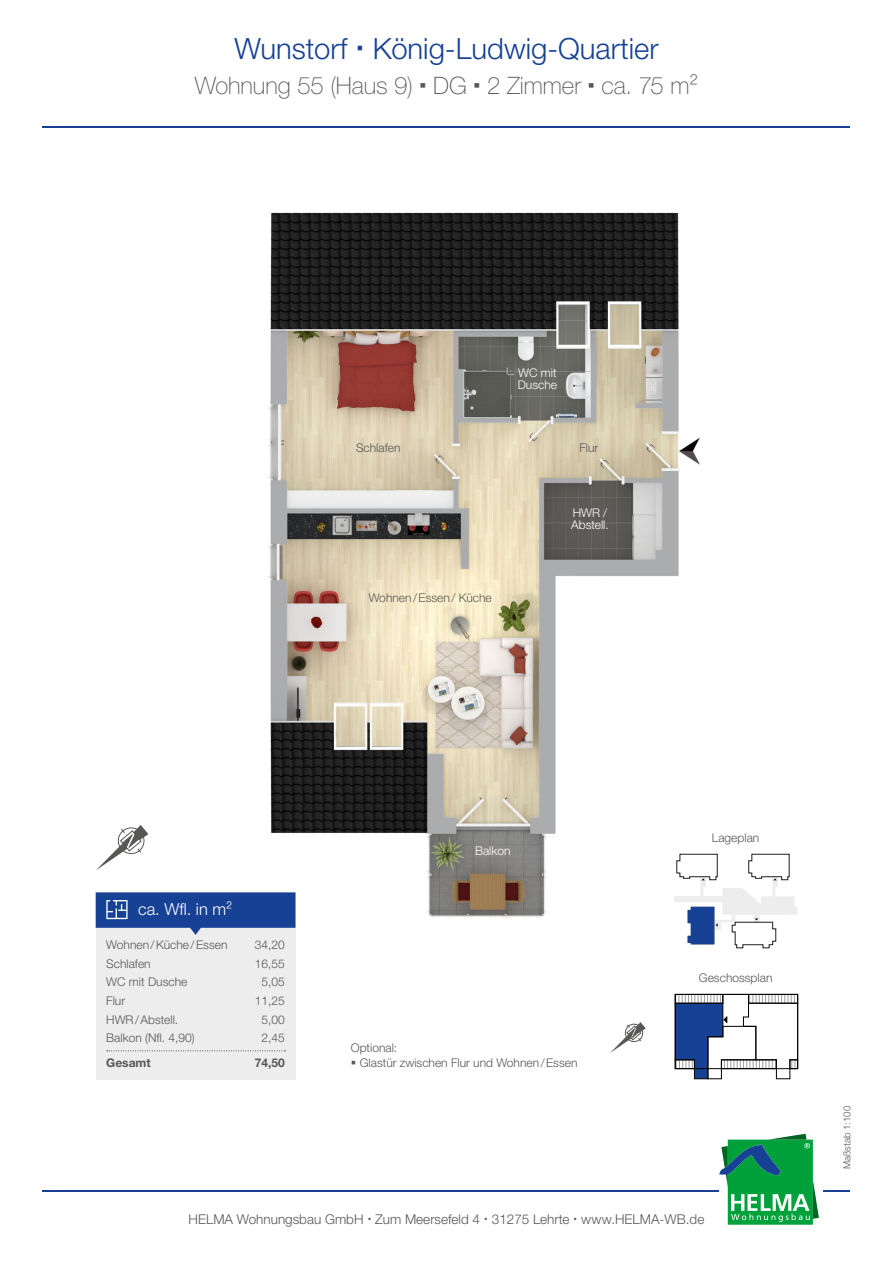
<style>
.page{position:relative;width:893px;height:1263px;background:#fff}
.page>*{position:absolute;margin:0;border:0;box-sizing:border-box;transform-origin:0 0}
.t1{font:300 39px "Helvetica Neue LTW1 G";letter-spacing:-.005em;color:#575756}
.t2{font:300 29.25px "Helvetica Neue LTW1 G";color:#164194}
.t3{font:100 24px "Helvetica Neue LTW1 G";letter-spacing:-.005em;color:#575756}
.t4{font:300 16.5px "Helvetica Neue LTW1 G";color:#fff}
.t5{font:300 13.5px "Helvetica Neue LTW1 G";color:#575756}
.t6{font:300 12px "Helvetica Neue LTW1 G";color:#575756}
.t7{font:300 12px/12px "Helvetica Neue LTW1 G";color:#fff}
.t8{font:700 12px "Helvetica Neue LTW1 G";color:#575756}
.t9{font:300 9.75px "Helvetica Neue LTW1 G";color:#575756}
.s1{font-size:24px}
</style>
<div class="page">
<hr style="left:43px;top:1191px;width:807px;height:1px;background:#164194">
<hr style="left:43px;top:126px;width:807px;height:2px;background:#164194">
<div style="left:719px;top:1134px;width:104px;height:91px;background:#fff"></div>
<svg style="left:719px;top:1134px;width:100px;height:91px"></svg>
<img style="left:95px;top:212px;width:695px;height:737px">
<svg style="left:675px;top:994px;width:123px;height:85px"></svg>
<svg style="left:610px;top:1022px;width:36px;height:31px"></svg>
<svg style="left:674px;top:854px;width:123px;height:94px"></svg>
<div style="left:96px;top:928px;width:200px;height:152px;background:#ededed"></div>
<svg style="left:107px;top:1050px;width:178px;height:1px"></svg>
<svg style="left:96px;top:892px;width:200px;height:43px"></svg>
<svg style="left:96px;top:825px;width:52px;height:45px"></svg>
<h2 class="t2" style="left:234px;top:30px;width:426px">Wunstorf König-Ludwig-Quartier</h2>
<h3 class="t3" style="left:195px;top:71px;width:505px">Wohnung 55 (Haus 9) DG 2 Zimmer ca. 75 m²</h3>
<h1 class="t1" style="left:94px;top:62px;width:306px">Wohnung 55 <span class="s1">(Haus 9)</span></h1>
<p class="t7" style="left:518px;top:367px;width:41px">WC mit<br>Dusche</p>
<p class="t6" style="left:356px;top:440px;width:46px">Schlafen</p>
<p class="t6" style="left:579px;top:440px;width:20px">Flur</p>
<p class="t6" style="left:369px;top:590px;width:124px">Wohnen / Essen / Küche</p>
<p class="t7" style="left:571px;top:506px;width:39px">HWR /<br>Abstell.</p>
<h3 class="t4" style="left:138px;top:899px;width:96px">ca. Wfl. in m²</h3>
<p class="t6" style="left:106px;top:937px;width:123px">Wohnen / Küche / Essen</p>
<p class="t6" style="left:255px;top:937px;width:32px">34,20</p>
<p class="t6" style="left:106px;top:956px;width:46px">Schlafen</p>
<p class="t6" style="left:255px;top:956px;width:32px">16,55</p>
<p class="t6" style="left:106px;top:975px;width:83px">WC mit Dusche</p>
<p class="t6" style="left:262px;top:975px;width:25px">5,05</p>
<p class="t6" style="left:106px;top:993px;width:20px">Flur</p>
<p class="t6" style="left:255px;top:993px;width:32px">11,25</p>
<p class="t6" style="left:106px;top:1012px;width:73px">HWR / Abstell.</p>
<p class="t6" style="left:262px;top:1012px;width:25px">5,00</p>
<p class="t6" style="left:106px;top:1031px;width:90px">Balkon (Nfl. 4,90)</p>
<p class="t6" style="left:262px;top:1031px;width:25px">2,45</p>
<p class="t8" style="left:106px;top:1056px;width:46px">Gesamt</p>
<p class="t8" style="left:255px;top:1056px;width:32px">74,50</p>
<p class="t7" style="left:475px;top:845px;width:37px">Balkon</p>
<p class="t6" style="left:351px;top:1041px;width:48px">Optional:</p>
<p class="t6" style="left:351px;top:1056px;width:228px">▪ Glastür zwischen Flur und Wohnen / Essen</p>
<p class="t6" style="left:712px;top:830px;width:49px">Lageplan</p>
<p class="t6" style="left:699px;top:971px;width:75px">Geschossplan</p>
<p class="t5" style="left:189px;top:1210px;width:517px">HELMA Wohnungsbau GmbH Zum Meersefeld 4 31275 Lehrte www.HELMA-WB.de</p>
<p class="t9" style="left:841px;top:1169px;width:65px;rotate:-90deg">Maßstab 1:100</p>
</div>
